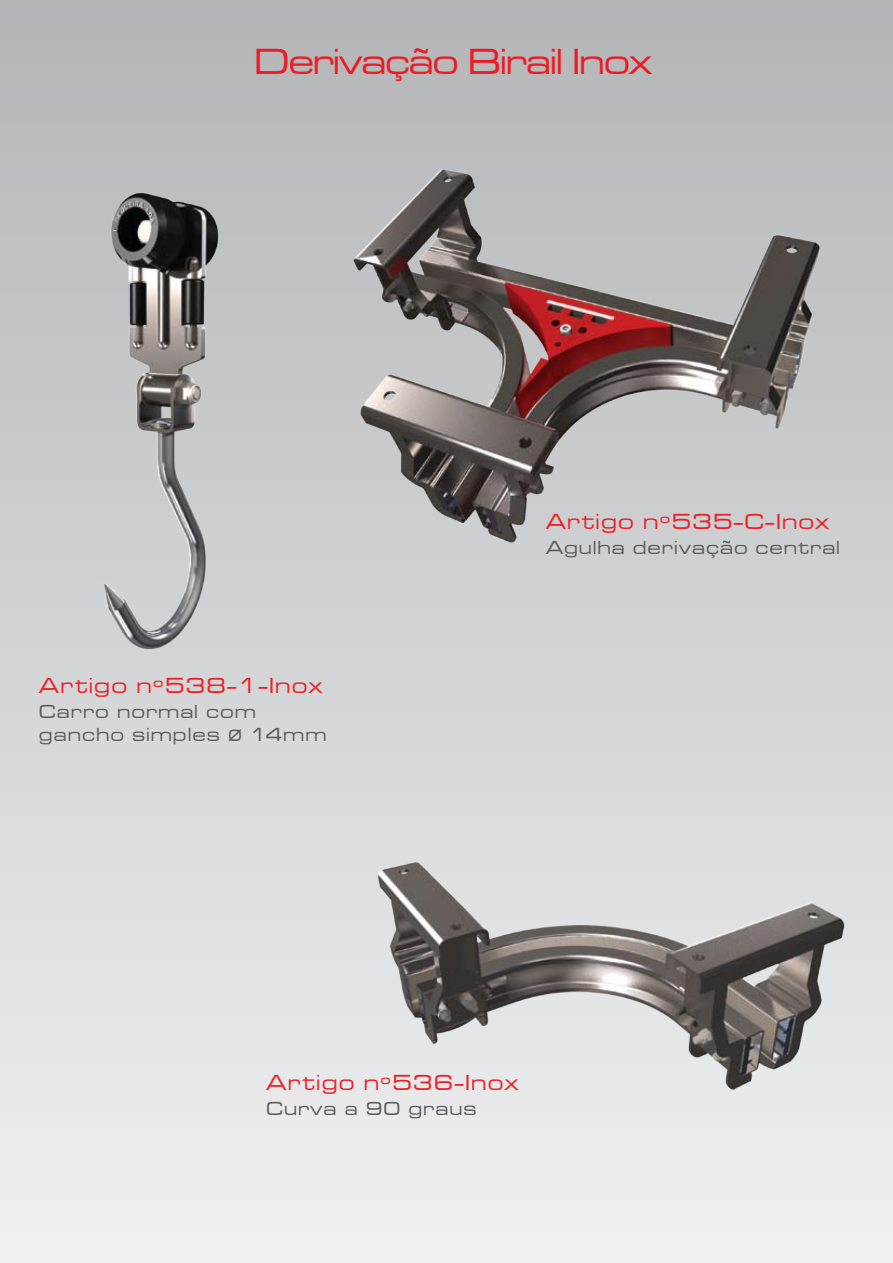
<style>
.page{position:relative;width:893px;height:1263px;background:#fff}
.page>*{position:absolute;margin:0;border:0;box-sizing:border-box;transform-origin:0 0}
.t1{font:37.5px "Microgramma D Medi Exte";color:#ed1c24}
.t2{font:22.5px "Microgramma D Medi Exte";letter-spacing:.085em;color:#ed1e25}
.t3{font:19.5px/23.4px "Microgramma D Medi Exte";letter-spacing:.085em;color:#58595b}
.s1{font-size:24.3px}
</style>
<div class="page">
<div style="left:0;top:0;width:893px;height:1263px;background:linear-gradient(to bottom,#b3b5b7,#f0f1f1)"></div>
<img style="left:0;top:179px;width:404px;height:480px">
<img style="left:346px;top:107px;width:480px;height:480px">
<img style="left:371px;top:728px;width:480px;height:480px">
<h1 class="t1" style="left:255px;top:38px;width:399px">Derivação Birail Inox</h1>
<p class="t2" style="left:39px;top:671px;width:285px">Artigo nº538-1-Inox</p>
<p class="t3" style="left:39px;top:699px;width:288px">Carro normal com gancho simples <span class="s1">ø</span> 14mm</p>
<p class="t2" style="left:546px;top:507px;width:285px">Artigo nº535-C-Inox</p>
<p class="t3" style="left:546px;top:535px;width:295px">Agulha derivação central</p>
<p class="t2" style="left:267px;top:1068px;width:253px">Artigo nº536-Inox</p>
<p class="t3" style="left:267px;top:1096px;width:211px">Curva a 90 graus</p>
</div>
